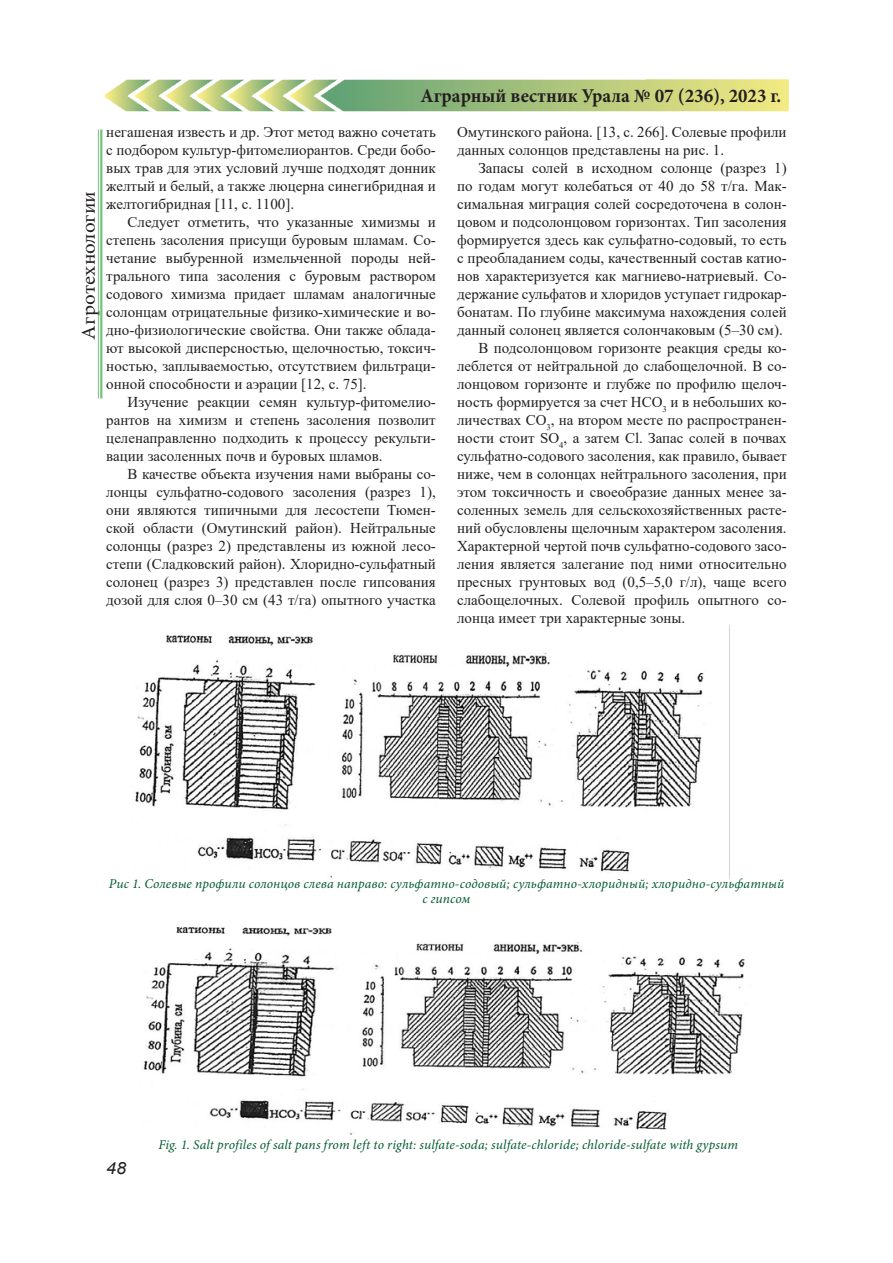
<style>
.page{position:relative;width:893px;height:1263px;background:#fff}
.page>*{position:absolute;margin:0;border:0;box-sizing:border-box;transform-origin:0 0}
.t1{font:700 19.5px "Minion Pro";color:#231f20;scale:.96 1}
.t2{font:19.5px "Minion Pro";letter-spacing:.005em;color:#231f20;scale:1.08 1}
.t3{font:italic 16.8px "Arial";color:#231f20;scale:1.08 1}
.t4{font:15px/18px "Times New Roman";color:#231f20;text-align:justify}
.t5{font:italic 13.5px/15px "Minion Pro";letter-spacing:.01em;color:#025b30;text-align:center}
</style>
<div class="page">
<hr style="left:100px;top:129px;width:2px;height:269px;background:#40ae49">
<hr style="left:98px;top:129px;width:1px;height:269px;background:#40ae49">
<img style="left:105px;top:79px;width:684px;height:32px">
<img style="left:135px;top:635px;width:569px;height:243px">
<img style="left:143px;top:927px;width:602px;height:208px">
<h1 class="t1" style="left:420px;top:82px;width:377px">Аграрный вестник Урала № 07 (236), 2023 г.</h1>
<p class="t4" style="left:106px;top:122px;width:331px">негашеная известь и др. Этот метод важно сочетать с подбором культур-фитомелиорантов. Среди бобо&shy;вых трав для этих условий лучше подходят донник желтый и белый, а также люцерна синегибридная и желтогибридная [11, с. 1100].</p>
<p class="t4" style="left:106px;top:212px;width:331px;text-indent:21px">Следует отметить, что указанные химизмы и степень засоления присущи буровым шламам. Со&shy;четание выбуренной измельченной породы ней&shy;трального типа засоления с буровым раствором содового химизма придает шламам аналогичные солонцам отрицательные физико-химические и во&shy;дно-физиологические свойства. Они также облада&shy;ют высокой дисперсностью, щелочностью, токсич&shy;ностью, заплываемостью, отсутствием фильтраци&shy;онной способности и аэрации [12, с. 75].</p>
<p class="t4" style="left:106px;top:392px;width:331px;text-indent:21px">Изучение реакции семян культур-фитомелио&shy;рантов на химизм и степень засоления позволит целенаправленно подходить к процессу рекульти&shy;вации засоленных почв и буровых шламов.</p>
<p class="t4" style="left:106px;top:464px;width:331px;text-indent:21px">В качестве объекта изучения нами выбраны со&shy;лонцы сульфатно-содового засоления (разрез 1), они являются типичными для лесостепи Тюмен&shy;ской области (Омутинский район). Нейтральные солонцы (разрез 2) представлены из южной лесо&shy;степи (Сладковский район). Хлоридно-сульфатный солонец (разрез 3) представлен после гипсования дозой для слоя 0–30 см (43 т/га) опытного участка</p>
<h1 class="t2" style="left:76px;top:340px;width:139px;rotate:-90deg">Агротехнологии</h1>
<p class="t4" style="left:457px;top:122px;width:331px">Омутинского района. [13, с. 266]. Солевые профили данных солонцов представлены на рис. 1.</p>
<p class="t4" style="left:478px;top:158px;width:310px">Запасы солей в исходном солонце (разрез 1)</p>
<p class="t4" style="left:457px;top:176px;width:331px">по годам могут колебаться от 40 до 58 т/га. Мак-</p>
<p class="t4" style="left:457px;top:194px;width:331px">симальная миграция солей сосредоточена в солон-</p>
<p class="t4" style="left:457px;top:212px;width:331px">цовом и подсолонцовом горизонтах. Тип засоления</p>
<p class="t4" style="left:457px;top:230px;width:331px">формируется здесь как сульфатно-содовый, то есть</p>
<p class="t4" style="left:457px;top:248px;width:331px">с преобладанием соды, качественный состав катио-</p>
<p class="t4" style="left:457px;top:266px;width:331px">нов характеризуется как магниево-натриевый. Со-</p>
<p class="t4" style="left:457px;top:284px;width:331px">держание сульфатов и хлоридов уступает гидрокар-</p>
<p class="t4" style="left:457px;top:302px;width:331px">бонатам. По глубине максимума нахождения солей</p>
<p class="t4" style="left:457px;top:320px;width:327px">данный солонец является солончаковым (5–30 см).</p>
<p class="t4" style="left:478px;top:338px;width:310px">В подсолонцовом горизонте реакция среды ко-</p>
<p class="t4" style="left:457px;top:356px;width:331px">леблется от нейтральной до слабощелочной. В со-</p>
<p class="t4" style="left:457px;top:374px;width:331px">лонцовом горизонте и глубже по профилю щелоч-</p>
<p class="t4" style="left:457px;top:392px;width:331px">ность формируется за счет HCO<sub>3</sub> и в небольших ко-</p>
<p class="t4" style="left:457px;top:410px;width:331px">личествах CO<sub>3</sub>, на втором месте по распространен-</p>
<p class="t4" style="left:457px;top:428px;width:331px">ности стоит SO<sub>4</sub>, а затем Cl. Запас солей в почвах</p>
<p class="t4" style="left:457px;top:446px;width:331px">сульфатно-содового засоления, как правило, бывает</p>
<p class="t4" style="left:457px;top:464px;width:331px">ниже, чем в солонцах нейтрального засоления, при</p>
<p class="t4" style="left:457px;top:482px;width:331px">этом токсичность и своеобразие данных менее за-</p>
<p class="t4" style="left:457px;top:500px;width:331px">соленных земель для сельскохозяйственных расте-</p>
<p class="t4" style="left:457px;top:518px;width:331px">ний обусловлены щелочным характером засоления.</p>
<p class="t4" style="left:457px;top:536px;width:331px">Характерной чертой почв сульфатно-содового засо-</p>
<p class="t4" style="left:457px;top:554px;width:331px">ления является залегание под ними относительно</p>
<p class="t4" style="left:457px;top:572px;width:331px">пресных грунтовых вод (0,5–5,0 г/л), чаще всего</p>
<p class="t4" style="left:457px;top:590px;width:331px">слабощелочных. Солевой профиль опытного со-</p>
<p class="t4" style="left:457px;top:608px;width:230px">лонца имеет три характерные зоны.</p>
<p class="t5" style="left:109px;top:876px;width:677px">Рис 1. Солевые профили солонцов слева направо: сульфатно-содовый; сульфатно-хлоридный; хлоридно-сульфатный с гипсом</p>
<p class="t3" style="left:106px;top:1157px;width:20px">48</p>
<p class="t5" style="left:158px;top:1137px;width:581px">Fig. 1. Salt profiles of salt pans from left to right: sulfate-soda; sulfate-chloride; chloride-sulfate with gypsum</p>
</div>
